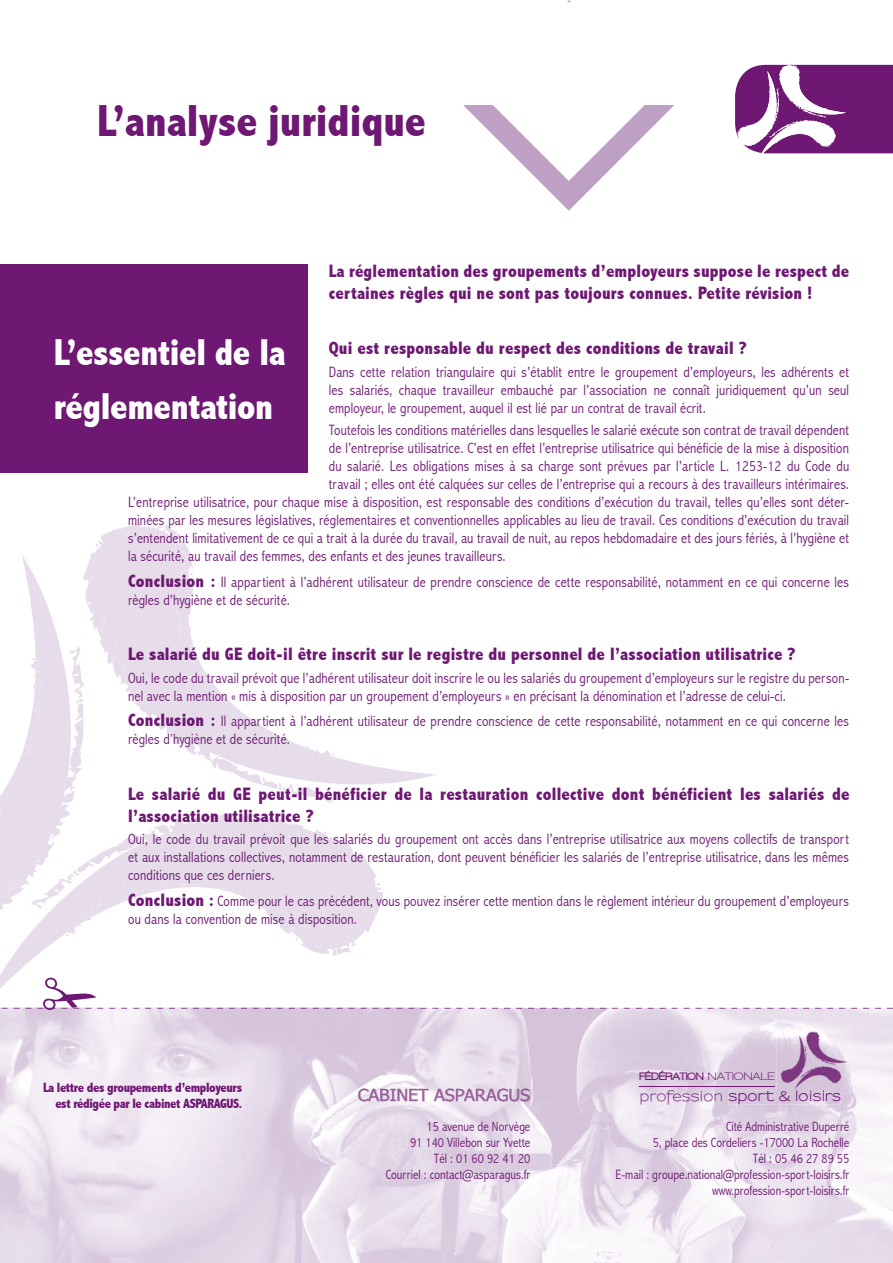
<style>
.page{position:relative;width:893px;height:1263px;background:#fff}
.page>*{position:absolute;margin:0;border:0;box-sizing:border-box;transform-origin:0 0}
.t1{font:800 condensed 45px "Abadi";color:#6e1873}
.t2{font:800 condensed 37.5px/54px "Abadi";letter-spacing:-.01em;color:#fff}
.t3{font:800 condensed 18px/21.6px "Abadi";letter-spacing:.01em;color:#6e1873}
.t4{font:16.5px "Tahoma";color:#935b95;scale:1.08 1}
.t5{font:300 condensed 15px/18px "Abadi";letter-spacing:.01em;color:#6e1873}
.t6{font:300 condensed 13.5px/16.2px "Abadi";color:#6e1873;text-align:right}
.t7{font:800 condensed 13.5px/16.2px "Abadi";letter-spacing:-.03em;color:#6e1873;text-align:right}
.t8{font:700 13.5px "Sansumi";letter-spacing:.01em;color:#6e1873}
.t9{font:900 11.1px "Walkway";letter-spacing:.01em;color:#6e1873}
.s1{font-weight:800;font-size:18px}
.s2{font-weight:700}
.s3{font-weight:600}
</style>
<div class="page">
<svg style="left:383px;top:768px;width:53px;height:16px"></svg>
<svg style="left:0;top:956px;width:36px;height:32px"></svg>
<svg style="left:0;top:523px;width:383px;height:433px"></svg>
<img style="left:0;top:1008px;width:893px;height:255px">
<img style="left:708px;top:1073px;width:67px;height:7px">
<img style="left:729px;top:1090px;width:111px;height:14px">
<div style="left:0;top:265px;width:308px;height:208px;background:#6e1873"></div>
<svg style="left:463px;top:0;width:211px;height:211px"></svg>
<div style="left:414px;top:2px;width:479px;height:102px;background:#fff"></div>
<svg style="left:735px;top:65px;width:158px;height:89px"></svg>
<svg style="left:358px;top:1089px;width:172px;height:12px;background:#e1d3e3"></svg>
<hr style="left:639px;top:1086px;width:136px;height:1px;background:#6e1873">
<img style="left:776px;top:1026px;width:74px;height:68px">
<img style="left:776px;top:1090px;width:64px;height:4px">
<svg style="left:26px;top:977px;width:77px;height:33px"></svg>
<h1 class="t1" style="left:97px;top:95px;width:330px">L’analyse juridique</h1>
<p class="t3" style="left:329px;top:260px;width:522px">La réglementation des groupements d’employeurs suppose le respect de certaines règles qui ne sont pas toujours connues. Petite révision !</p>
<p class="t3" style="left:329px;top:338px;width:419px">Qui est responsable du respect des conditions de travail ?</p>
<p class="t5" style="left:329px;top:363px;width:522px;text-align:justify">Dans cette relation triangulaire qui s’établit entre le groupement d’employeurs, les adhérents et les salariés, chaque travailleur embauché par l’association ne connaît juridiquement qu’un seul employeur, le groupement, auquel il est lié par un contrat de travail écrit.</p>
<p class="t5" style="left:329px;top:421px;width:522px">Toutefois les conditions matérielles dans lesquelles le salarié exécute son contrat de travail dépendent</p>
<p class="t5" style="left:329px;top:439px;width:522px">de l’entreprise utilisatrice. C’est en effet l’entreprise utilisatrice qui bénéficie de la mise à disposition</p>
<p class="t5" style="left:329px;top:457px;width:522px">du salarié. Les obligations mises à sa charge sont prévues par l’article L. 1253-12 du Code du</p>
<p class="t5" style="left:329px;top:475px;width:522px">travail ; elles ont été calquées sur celles de l’entreprise qui a recours à des travailleurs intérimaires.</p>
<p class="t5" style="left:128px;top:493px;width:722px">L’entreprise utilisatrice, pour chaque mise à disposition, est responsable des conditions d’exécution du travail, telles qu’elles sont déter-</p>
<p class="t5" style="left:128px;top:511px;width:722px">minées par les mesures législatives, réglementaires et conventionnelles applicables au lieu de travail. Ces conditions d’exécution du travail</p>
<p class="t5" style="left:128px;top:529px;width:722px">s’entendent limitativement de ce qui a trait à la durée du travail, au travail de nuit, au repos hebdomadaire et des jours fériés, à l’hygiène et</p>
<p class="t5" style="left:128px;top:547px;width:379px">la sécurité, au travail des femmes, des enfants et des jeunes travailleurs.</p>
<p class="t5" style="left:128px;top:573px;width:722px"><span class="s1">Conclusion :</span> Il appartient à l’adhérent utilisateur de prendre conscience de cette responsabilité, notamment en ce qui concerne les règles d’hygiène et de sécurité.</p>
<p class="t3" style="left:128px;top:643px;width:669px">Le salarié du GE doit-il être inscrit sur le registre du personnel de l’association utilisatrice ?</p>
<p class="t5" style="left:128px;top:669px;width:723px">Oui, le code du travail prévoit que l’adhérent utilisateur doit inscrire le ou les salariés du groupement d’employeurs sur le registre du person&shy;nel avec la mention « mis à disposition par un groupement d’employeurs » en précisant la dénomination et l’adresse de celui-ci.</p>
<p class="t5" style="left:128px;top:712px;width:722px"><span class="s1">Conclusion :</span> Il appartient à l’adhérent utilisateur de prendre conscience de cette responsabilité, notamment en ce qui concerne les règles d’hygiène et de sécurité.</p>
<p class="t3" style="left:128px;top:783px;width:723px">Le salarié du GE peut-il bénéficier de la restauration collective dont bénéficient les salariés de l’association utilisatrice ?</p>
<p class="t5" style="left:128px;top:830px;width:722px;text-align:justify">Oui, le code du travail prévoit que les salariés du groupement ont accès dans l’entreprise utilisatrice aux moyens collectifs de transport et aux installations collectives, notamment de restauration, dont peuvent bénéficier les salariés de l’entreprise utilisatrice, dans les mêmes conditions que ces derniers.</p>
<p class="t5" style="left:128px;top:892px;width:722px"><span class="s1">Conclusion :</span> Comme pour le cas précédent, vous pouvez insérer cette mention dans le règlement intérieur du groupement d’employeurs ou dans la convention de mise à disposition.</p>
<h2 class="t2" style="left:54px;top:325px;width:233px">L’essentiel de la réglementation</h2>
<p class="t7" style="left:43px;top:1079px;width:201px">La lettre des groupements d’employeurs est rédigée par le cabinet ASPARAGUS.</p>
<p class="t4" style="left:358px;top:1084px;width:161px">CABINET ASPARAGUS</p>
<p class="t6" style="left:386px;top:1118px;width:146px">15 avenue de Norvège<br>91 140 Villebon sur Yvette<br>Tél : 01 60 92 41 20<br>Courriel : contact@asparagus.fr</p>
<p class="t9" style="left:639px;top:1071px;width:137px">FÉDÉRATION <span class="s2">NATIONALE</span></p>
<p class="t8" style="left:639px;top:1088px;width:203px"><span class="s3">profession</span> sport &amp; loisirs</p>
<p class="t6" style="left:615px;top:1118px;width:235px">Cité Administrative Duperré<br>5, place des Cordeliers -17000 La Rochelle<br>Tél : 05 46 27 89 55<br>E-mail : groupe.national@profession-sport-loisirs.fr www.profession-sport-loisirs.fr</p>
</div>
